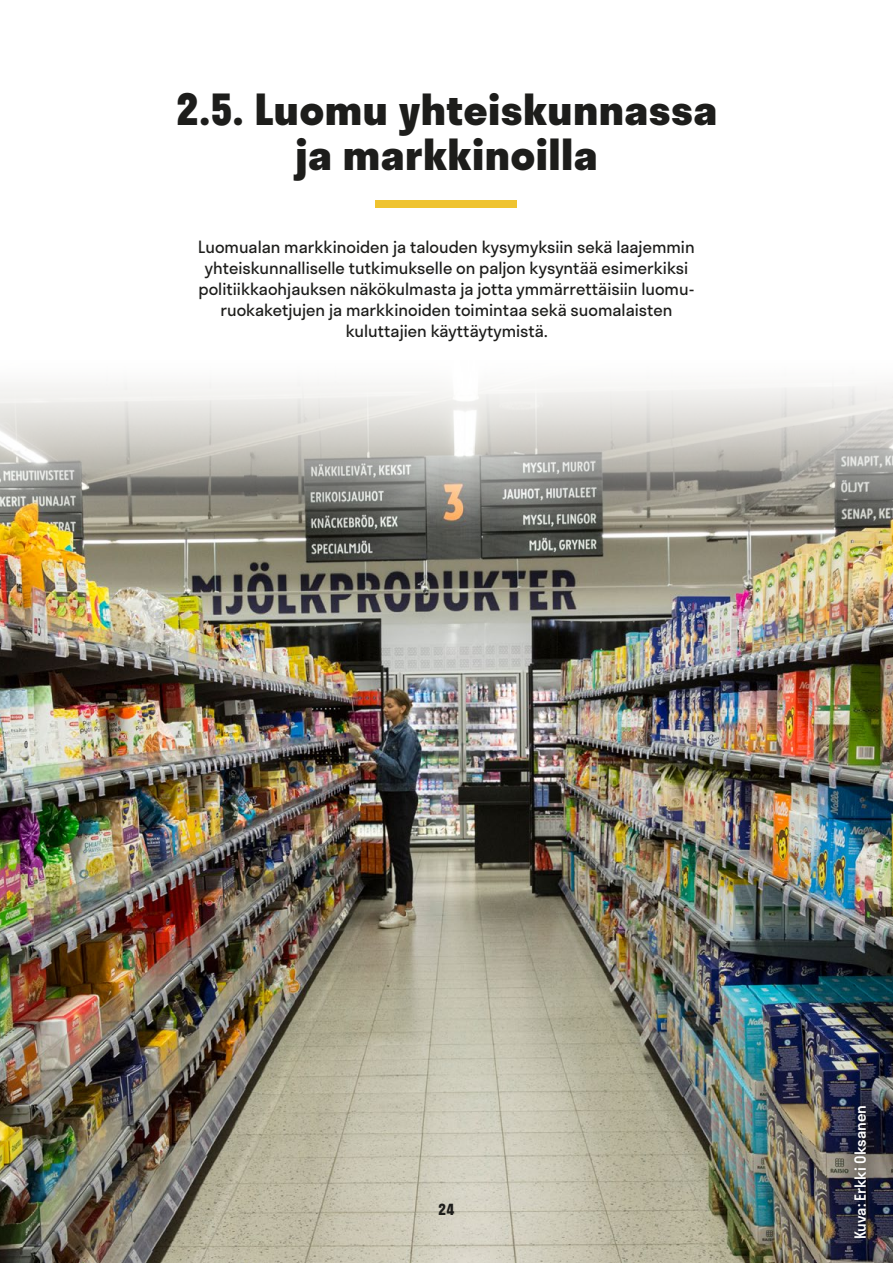
<style>
.page{position:relative;width:893px;height:1263px;background:#fff}
.page>*{position:absolute;margin:0;border:0;box-sizing:border-box;transform-origin:0 0}
.t1{font:900 60px "Stratos";color:#efc330;scale:2.5 1}
.t2{font:800 42px/45px "Stratos";letter-spacing:.025em;color:#1d1d1b;text-align:center}
.t3{font:16.5px/21px "Stratos";color:#1d1d1b;text-align:center}
.t4{font:500 15px "Stratos";color:#fff}
.t5{font:700 15px "Stratos";color:#1d1d1b}
</style>
<div class="page">
<img style="left:0;top:526px;width:893px;height:737px">
<svg style="left:0;top:382px;width:893px;height:144px;background:#bcbab4"></svg>
<img style="left:828px;top:1080px;width:65px;height:183px">
<img style="left:836px;top:1087px;width:50px;height:170px">
<h2 class="t2" style="left:176px;top:85px;width:542px">2.5. Luomu yhteiskunnassa ja markkinoilla</h2>
<h1 class="t1" style="left:371px;top:156px;width:62px">—</h1>
<p class="t3" style="left:198px;top:236px;width:498px">Luomualan markkinoiden ja talouden kysymyksiin sekä laajemmin yhteiskunnalliselle tutkimukselle on paljon kysyntää esimerkiksi</p>
<p class="t3" style="left:199px;top:278px;width:496px">politiikkaohjauksen näkökulmasta ja jotta ymmärrettäisiin luomu&shy;ruokaketjujen ja markkinoiden toimintaa sekä suomalaisten kuluttajien käyttäytymistä.</p>
<p class="t5" style="left:438px;top:1198px;width:18px">24</p>
<p class="t4" style="left:848px;top:1239px;width:136px;rotate:-90deg">Kuva: Erkki Oksanen</p>
</div>
